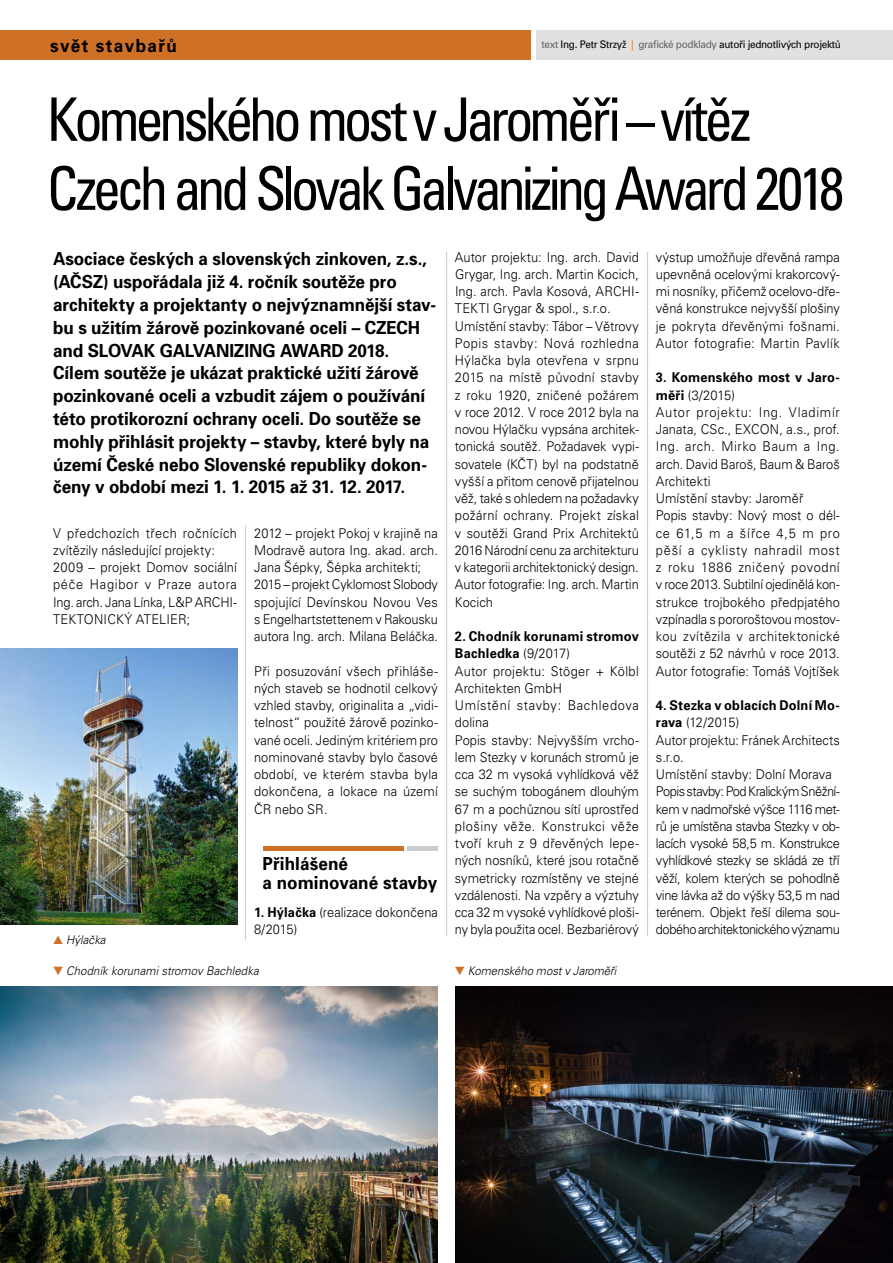
<style>
.page{position:relative;width:893px;height:1263px;background:#fff}
.page>*{position:absolute;margin:0;border:0;box-sizing:border-box;transform-origin:0 0}
.t1{font:condensed 60px/69px "Univers CE";letter-spacing:-.075em;color:#000;scale:.95 1}
.t2{font:700 18px/22.8px "Univers CE";letter-spacing:-.005em;color:#000;scale:.95 1}
.t3{font:700 18px "Univers CE";letter-spacing:.08em;color:#000;scale:.95 1}
.t4{font:300 13.5px/17.2px "Univers CE";color:#000;scale:.95 1}
.t5{font:300 13.5px/17.2px "Univers CE";letter-spacing:-.025em;color:#000;scale:.95 1}
.t6{font:italic 300 12px "Univers CE";letter-spacing:-.005em;color:#000;scale:.95 1}
.t7{font:10.5px "Univers CE";letter-spacing:-.03em;color:#000;scale:.95 1}
.s1{color:#636363}
.s2{color:#cf7027}
.s3{font-weight:700}
</style>
<div class="page">
<hr style="left:446px;top:252px;width:1px;height:684px;background:#cbcbcb">
<hr style="left:647px;top:252px;width:1px;height:684px;background:#cbcbcb">
<hr style="left:245px;top:525px;width:1px;height:415px;background:#cbcbcb">
<div style="left:0;top:30px;width:531px;height:30px;background:#cf7027"></div>
<div style="left:536px;top:30px;width:357px;height:30px;background:#e0e0e0"></div>
<hr style="left:263px;top:846px;width:140px;height:4px;background:#cf7027">
<hr style="left:408px;top:846px;width:30px;height:4px;background:#cbcbcb">
<img style="left:0;top:648px;width:237px;height:277px">
<img style="left:0;top:986px;width:438px;height:277px">
<img style="left:455px;top:986px;width:438px;height:277px">
<h2 class="t3" style="left:50px;top:35px;width:135px">svět stavbařů</h2>
<p class="t7" style="left:542px;top:39px;width:316px"><span class="s1">text</span> Ing. Petr Strzyž <span class="s2">|</span> <span class="s1">grafické podklady</span> autoři jednotlivých projektů</p>
<h1 class="t1" style="left:47px;top:86px;width:841px">Komenského most v Jaroměři – vítěz<br>Czech and Slovak Galvanizing Award 2018</h1>
<p class="t2" style="left:53px;top:248px;width:405px">Asociace českých a slovenských zinkoven, z.s., (AČSZ) uspořádala již 4. ročník soutěže pro architekty a projektanty o nejvýznamnější stav&shy;bu s užitím žárově pozinkované oceli – CZECH and SLOVAK GALVANIZING AWARD 2018.<br>Cílem soutěže je ukázat praktické užití žárově pozinkované oceli a vzbudit zájem o používání této protikorozní ochrany oceli. Do soutěže se mohly přihlásit projekty – stavby, které byly na území České nebo Slovenské republiky dokon&shy;čeny v období mezi 1. 1. 2015 až 31. 12. 2017.</p>
<p class="t4" style="left:53px;top:524px;width:195px">V předchozích třech ročnících zvítězily následující projekty:<br>2009 – projekt Domov sociální péče Hagibor v Praze autora<br>Ing. arch. Jana Línka, L&amp;P ARCHI-<br>TEKTONICKÝ ATELIER;</p>
<p class="t4" style="left:254px;top:524px;width:195px">2012 – projekt Pokoj v krajině na<br>Modravě autora Ing. akad. arch.<br>Jana Šépky, Šépka architekti;<br>2015 – projekt Cyklomost Slobody spojující Devínskou Novou Ves s Engelhartstettenem v Rakousku autora Ing. arch. Milana Beláčka.</p>
<p class="t4" style="left:254px;top:662px;width:195px;text-align:justify">Při posuzování všech přihláše&shy;ných staveb se hodnotil celkový vzhled stavby, originalita a „vidi&shy;telnost“ použité žárově pozinko&shy;vané oceli. Jediným kritériem pro nominované stavby bylo časové období, ve kterém stavba byla dokončena, a lokace na území ČR nebo SR.</p>
<p class="t4" style="left:455px;top:248px;width:195px">Autor projektu: Ing. arch. David<br>Grygar, Ing. arch. Martin Kocich,<br>Ing. arch. Pavla Kosová, ARCHI-<br>TEKTI Grygar &amp; spol., s.r.o.<br>Umístění stavby: Tábor – Větrovy<br>Popis stavby: Nová rozhledna<br>Hýlačka byla otevřena v srpnu<br>2015 na místě původní stavby z roku 1920, zničené požárem v roce 2012. V roce 2012 byla na novou Hýlačku vypsána architek&shy;tonická soutěž. Požadavek vypi&shy;sovatele (KČT) byl na podstatně vyšší a přitom cenově přijatelnou věž, také s ohledem na požadavky požární ochrany. Projekt získal v soutěži Grand Prix Architektů<br>2016 Národní cenu za architekturu v kategorii architektonický design.<br>Autor fotografie: Ing. arch. Martin<br>Kocich</p>
<p class="t4" style="left:455px;top:628px;width:195px"><span class="s3">2. Chodník korunami stromov<br>Bachledka</span> (9/2017)<br>Autor projektu: Stöger + Kölbl<br>Architekten GmbH<br>Umístění stavby: Bachledova dolina<br>Popis stavby: Nejvyšším vrcho&shy;lem Stezky v korunách stromů je cca 32 m vysoká vyhlídková věž se suchým tobogánem dlouhým<br>67 m a pochůznou sítí uprostřed plošiny věže. Konstrukci věže tvoří kruh z 9 dřevěných lepe&shy;ných nosníků, které jsou rotačně symetricky rozmístěny ve stejné vzdálenosti. Na vzpěry a výztuhy cca 32 m vysoké vyhlídkové ploši&shy;ny byla použita ocel. Bezbariérový</p>
<p class="t4" style="left:656px;top:248px;width:195px;text-align:justify">výstup umožňuje dřevěná rampa upevněná ocelovými krakorcový&shy;mi nosníky, přičemž ocelovo-dře&shy;věná konstrukce nejvyšší plošiny je pokryta dřevěnými fošnami.<br>Autor fotografie: Martin Pavlík</p>
<p class="t4" style="left:656px;top:369px;width:195px"><span class="s3">3. Komenského most v Jaro&shy;měři</span> (3/2015)<br>Autor projektu: Ing. Vladimír<br>Janata, CSc., EXCON, a.s., prof.<br>Ing. arch. Mirko Baum a Ing. arch. David Baroš, Baum &amp; Baroš<br>Architekti<br>Umístění stavby: Jaroměř<br>Popis stavby: Nový most o dél&shy;ce 61,5 m a šířce 4,5 m pro pěší a cyklisty nahradil most z roku 1886 zničený povodní v roce 2013. Subtilní ojedinělá kon&shy;strukce trojbokého předpjatého vzpínadla s pororoštovou mostov&shy;kou zvítězila v architektonické soutěži z 52 návrhů v roce 2013.<br>Autor fotografie: Tomáš Vojtíšek</p>
<p class="t5" style="left:656px;top:697px;width:195px"><span class="s3">4. Stezka v oblacích Dolní Mo&shy;rava</span> (12/2015)<br>Autor projektu: Fránek Architects s.r.o.<br>Umístění stavby: Dolní Morava<br>Popisstavby:PodKralickýmSněžní&shy;kem v nadmořské výšce 1116 met&shy;rů je umístěna stavba Stezky v ob&shy;lacích vysoké 58,5 m. Konstrukce vyhlídkové stezky se skládá ze tří věží, kolem kterých se pohodlně vine lávka až do výšky 53,5 m nad terénem. Objekt řeší dilema sou&shy;dobého architektonického významu</p>
<h2 class="t2" style="left:263px;top:854px;width:185px;line-height:19.5px">Přihlášené<br>a nominované stavby</h2>
<p class="t4" style="left:254px;top:904px;width:195px"><span class="s3">1. Hýlačka</span> (realizace dokončena<br>8/2015)</p>
<p class="t6" style="left:53px;top:933px;width:57px"><span class="s2">▲</span> Hýlačka</p>
<p class="t6" style="left:53px;top:964px;width:218px"><span class="s2">▼</span> Chodník korunami stromov Bachledka</p>
<p class="t6" style="left:455px;top:964px;width:171px"><span class="s2">▼</span> Komenského most v Jaroměři</p>
</div>
